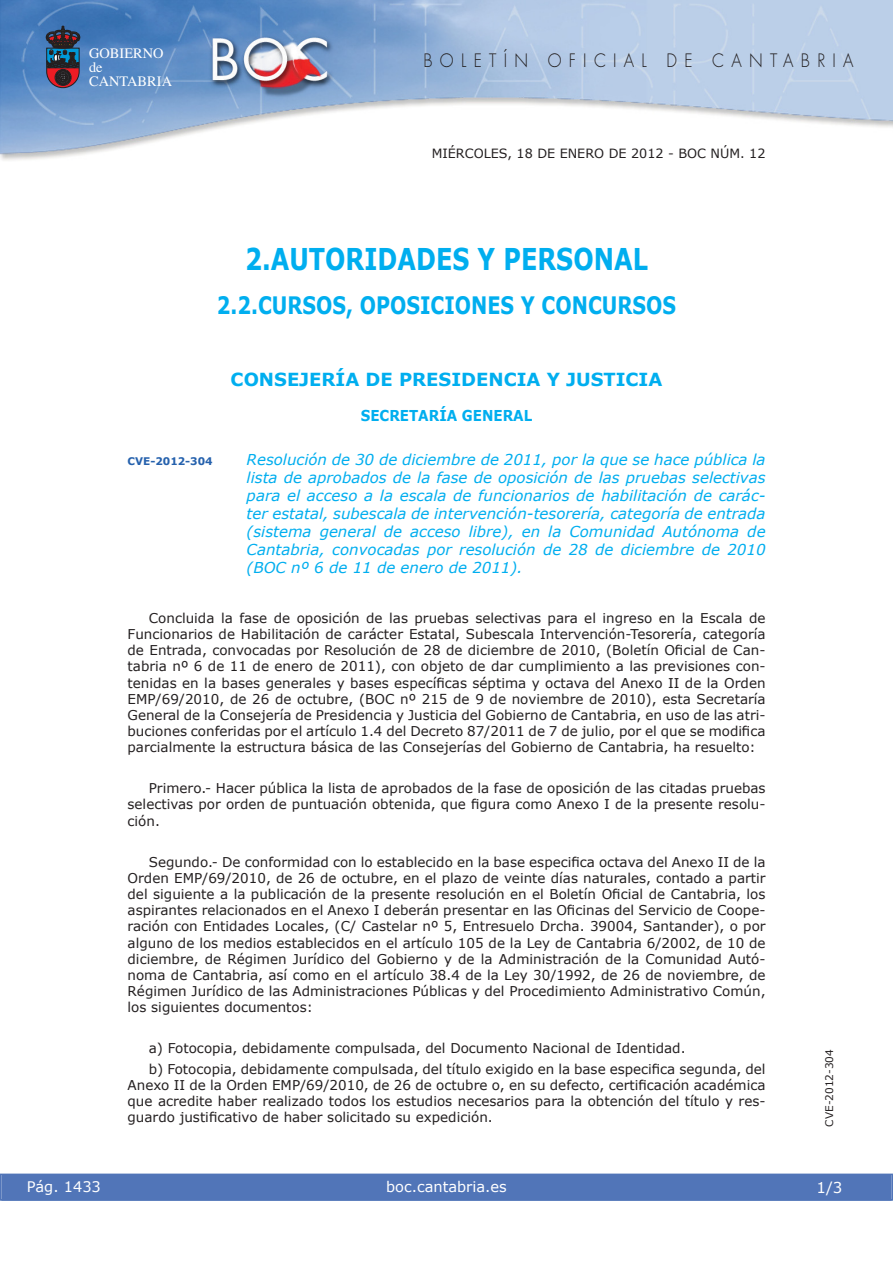
<style>
.page{position:relative;width:893px;height:1263px;background:#fff}
.page>*{position:absolute;margin:0;border:0;box-sizing:border-box;transform-origin:0 0}
.t1{font:700 30px "Verdana";color:#00aeef;scale:.8 1}
.t2{font:700 24px "Verdana";color:#00aeef;scale:.8 1}
.t3{font:700 18px "Verdana";color:#00aeef}
.t4{font:300 18px "Futura";letter-spacing:.45em;color:#231f20;scale:.9 1}
.t5{font:italic 15px/18px "Verdana";color:#00aeef;text-align:justify}
.t6{font:700 15px "Verdana";color:#00aeef;scale:.9 1}
.t7{font:15px "Verdana";color:#fff}
.t8{font:14.55px "Verdana";color:#fff}
.t9{font:14.4px/14.1px "Times";color:#fff}
.t10{font:13.5px/16.2px "Verdana";color:#231f20;text-align:justify}
.t11{font:12.75px "Verdana";color:#231f20}
.t12{font:10.5px "Verdana";color:#231f20}
.t13{font:700 10.5px "Verdana";color:#2561ad}
</style>
<div class="page">
<img style="left:0;top:0;width:893px;height:161px">
<svg style="left:46px;top:26px;width:34px;height:62px;background:#464054"></svg>
<div style="left:1px;top:1174px;width:890px;height:27px;background:#5175b8"></div>
<div style="left:0;top:1174px;width:893px;height:27px;border:1px solid #5175b8"></div>
<p class="t9" style="left:89px;top:47px;width:85px">GOBIERNO de<br>CANTABRIA</p>
<h3 class="t4" style="left:423px;top:52px;width:479px">BOLETÍN OFICIAL DE CANTABRIA</h3>
<p class="t11" style="left:432px;top:145px;width:335px">MIÉRCOLES, 18 DE ENERO DE 2012 - BOC NÚM. 12</p>
<h1 class="t1" style="left:245px;top:240px;width:505px">2.AUTORIDADES Y PERSONAL</h1>
<h2 class="t2" style="left:217px;top:290px;width:575px">2.2.CURSOS, OPOSICIONES Y CONCURSOS</h2>
<h3 class="t3" style="left:231px;top:368px;width:433px">CONSEJERÍA DE PRESIDENCIA Y JUSTICIA</h3>
<p class="t6" style="left:361px;top:406px;width:192px">SECRETARÍA GENERAL</p>
<p class="t13" style="left:128px;top:454px;width:87px">CVE-2012-304</p>
<p class="t5" style="left:247px;top:450px;width:520px">Resolución de 30 de diciembre de 2011, por la que se hace pública la lista de aprobados de la fase de oposición de las pruebas selectivas para el acceso a la escala de funcionarios de habilitación de carác&shy;ter estatal, subescala de intervención-tesorería, categoría de entrada (sistema general de acceso libre), en la Comunidad Autónoma de Cantabria, convocadas por resolución de 28 de diciembre de 2010 (BOC nº 6 de 11 de enero de 2011).</p>
<p class="t10" style="left:128px;top:609px;width:640px;text-indent:21px">Concluida la fase de oposición de las pruebas selectivas para el ingreso en la Escala de Funcionarios de Habilitación de carácter Estatal, Subescala Intervención-Tesorería, categoría de Entrada, convocadas por Resolución de 28 de diciembre de 2010, (Boletín Oficial de Can&shy;tabria nº 6 de 11 de enero de 2011), con objeto de dar cumplimiento a las previsiones con&shy;tenidas en la bases generales y bases específicas séptima y octava del Anexo II de la Orden EMP/69/2010, de 26 de octubre, (BOC nº 215 de 9 de noviembre de 2010), esta Secretaría General de la Consejería de Presidencia y Justicia del Gobierno de Cantabria, en uso de las atri&shy;buciones conferidas por el artículo 1.4 del Decreto 87/2011 de 7 de julio, por el que se modifica parcialmente la estructura básica de las Consejerías del Gobierno de Cantabria, ha resuelto:</p>
<p class="t10" style="left:128px;top:780px;width:639px;text-indent:21px">Primero.- Hacer pública la lista de aprobados de la fase de oposición de las citadas pruebas selectivas por orden de puntuación obtenida, que figura como Anexo I de la presente resolu&shy;ción.</p>
<p class="t10" style="left:128px;top:853px;width:640px;text-indent:21px">Segundo.- De conformidad con lo establecido en la base especifica octava del Anexo II de la Orden EMP/69/2010, de 26 de octubre, en el plazo de veinte días naturales, contado a partir del siguiente a la publicación de la presente resolución en el Boletín Oficial de Cantabria, los aspirantes relacionados en el Anexo I deberán presentar en las Oficinas del Servicio de Coope&shy;ración con Entidades Locales, (C/ Castelar nº 5, Entresuelo Drcha. 39004, Santander), o por alguno de los medios establecidos en el artículo 105 de la Ley de Cantabria 6/2002, de 10 de diciembre, de Régimen Jurídico del Gobierno y de la Administración de la Comunidad Autó&shy;noma de Cantabria, así como en el artículo 38.4 de la Ley 30/1992, de 26 de noviembre, de Régimen Jurídico de las Administraciones Públicas y del Procedimiento Administrativo Común, los siguientes documentos:</p>
<p class="t10" style="left:149px;top:1038px;width:618px;line-height:20.4px">a) Fotocopia, debidamente compulsada, del Documento Nacional de Identidad.<br>b) Fotocopia, debidamente compulsada, del título exigido en la base especifica segunda, del</p>
<p class="t10" style="left:128px;top:1076px;width:639px">Anexo II de la Orden EMP/69/2010, de 26 de octubre o, en su defecto, certificación académica que acredite haber realizado todos los estudios necesarios para la obtención del título y res&shy;guardo justificativo de haber solicitado su expedición.</p>
<p class="t12" style="left:823px;top:1127px;width:79px;rotate:-90deg">CVE-2012-304</p>
<p class="t8" style="left:27px;top:1177px;width:76px">Pág. 1433</p>
<p class="t8" style="left:386px;top:1178px;width:122px">boc.cantabria.es</p>
<p class="t7" style="left:816px;top:1178px;width:27px">1/3</p>
</div>
